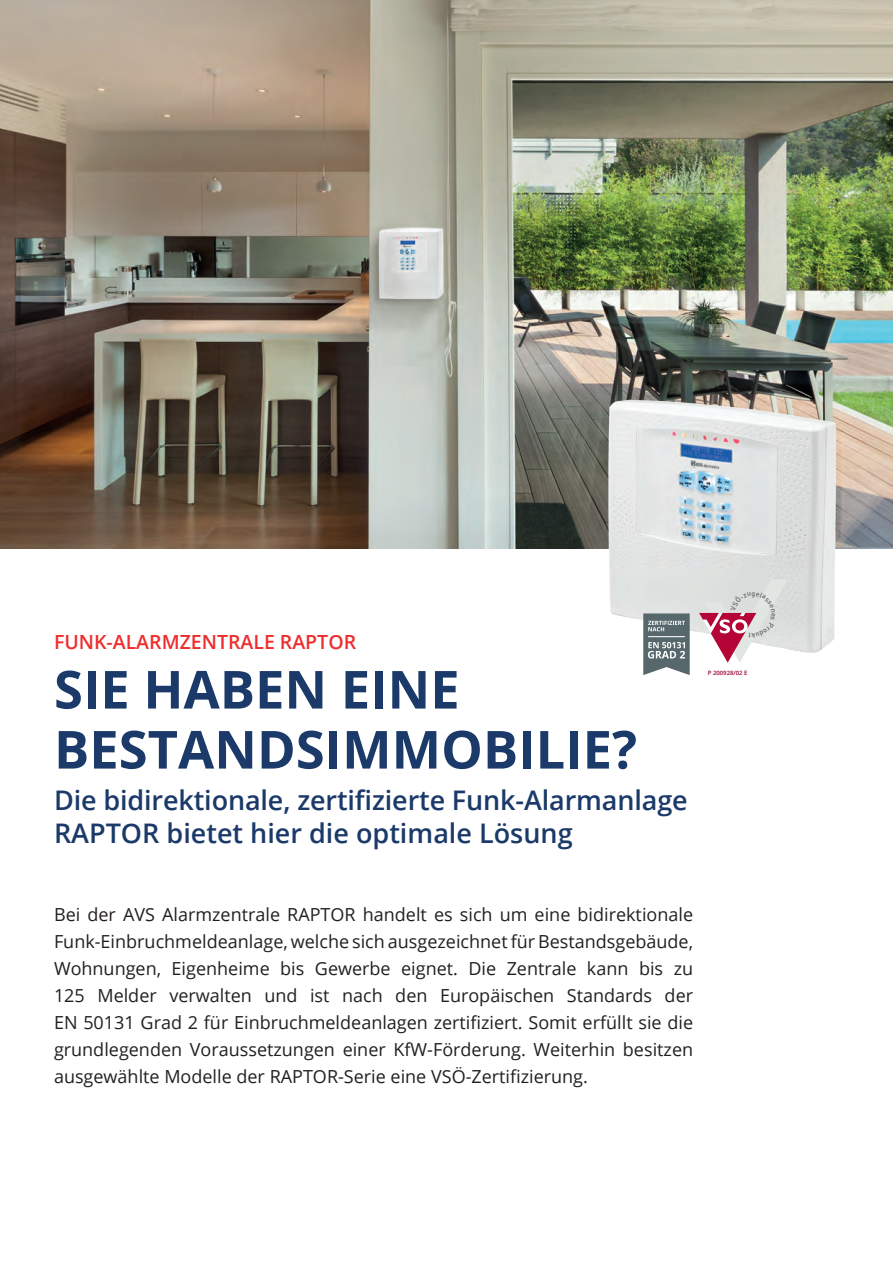
<style>
.page{position:relative;width:893px;height:1263px;background:#fff}
.page>*{position:absolute;margin:0;border:0;box-sizing:border-box;transform-origin:0 0}
.t1{font:700 52.5px/60px "Open Sans";color:#1b3a69}
.t2{font:600 27px/33px "Open Sans";letter-spacing:-.005em;color:#1b3a69}
.t3{font:600 19.5px "Open Sans";color:#ee2d2d}
.t4{font:18px/27px "Open Sans";color:#231f20;text-align:justify}
.t5{font:500 7.05px "DIN";color:#636366}
.t6{font:600 6px "Open Sans";color:#903}
</style>
<div class="page">
<img style="left:0;top:0;width:893px;height:548px">
<img style="left:583px;top:383px;width:275px;height:270px">
<svg style="left:643px;top:613px;width:47px;height:62px;background:#788689"></svg>
<hr style="left:648px;top:636px;width:37px;height:1px;background:#fff">
<svg style="left:699px;top:579px;width:89px;height:84px"></svg>
<p class="t3" style="left:54px;top:628px;width:304px">FUNK-ALARMZENTRALE RAPTOR</p>
<h1 class="t1" style="left:54px;top:658px;width:585px">SIE HABEN EINE<br>BESTANDSIMMOBILIE?</h1>
<h2 class="t2" style="left:54px;top:783px;width:635px">Die bidirektionale, zertifizierte Funk-Alarmanlage<br>RAPTOR bietet hier die optimale Lösung</h2>
<p class="t5" style="left:751px;top:588px;width:5px">g</p>
<p class="t5" style="left:755px;top:640px;width:5px;rotate:-180deg">k</p>
<p class="t6" style="left:708px;top:668px;width:41px">P 200928/02 E</p>
<p class="t4" style="left:54px;top:900px;width:641px">Bei der AVS Alarmzentrale RAPTOR handelt es sich um eine bidirektionale Funk-Einbruchmeldeanlage, welche sich ausgezeichnet für Bestandsgebäude, Wohnungen, Eigenheime bis Gewerbe eignet. Die Zentrale kann bis zu 125 Melder verwalten und ist nach den Europäischen Standards der EN 50131 Grad 2 für Einbruchmeldeanlagen zertifiziert. Somit erfüllt sie die grundlegenden Voraussetzungen einer KfW-Förderung. Weiterhin besitzen ausgewählte Modelle der RAPTOR-Serie eine VSÖ-Zertifizierung.</p>
</div>
